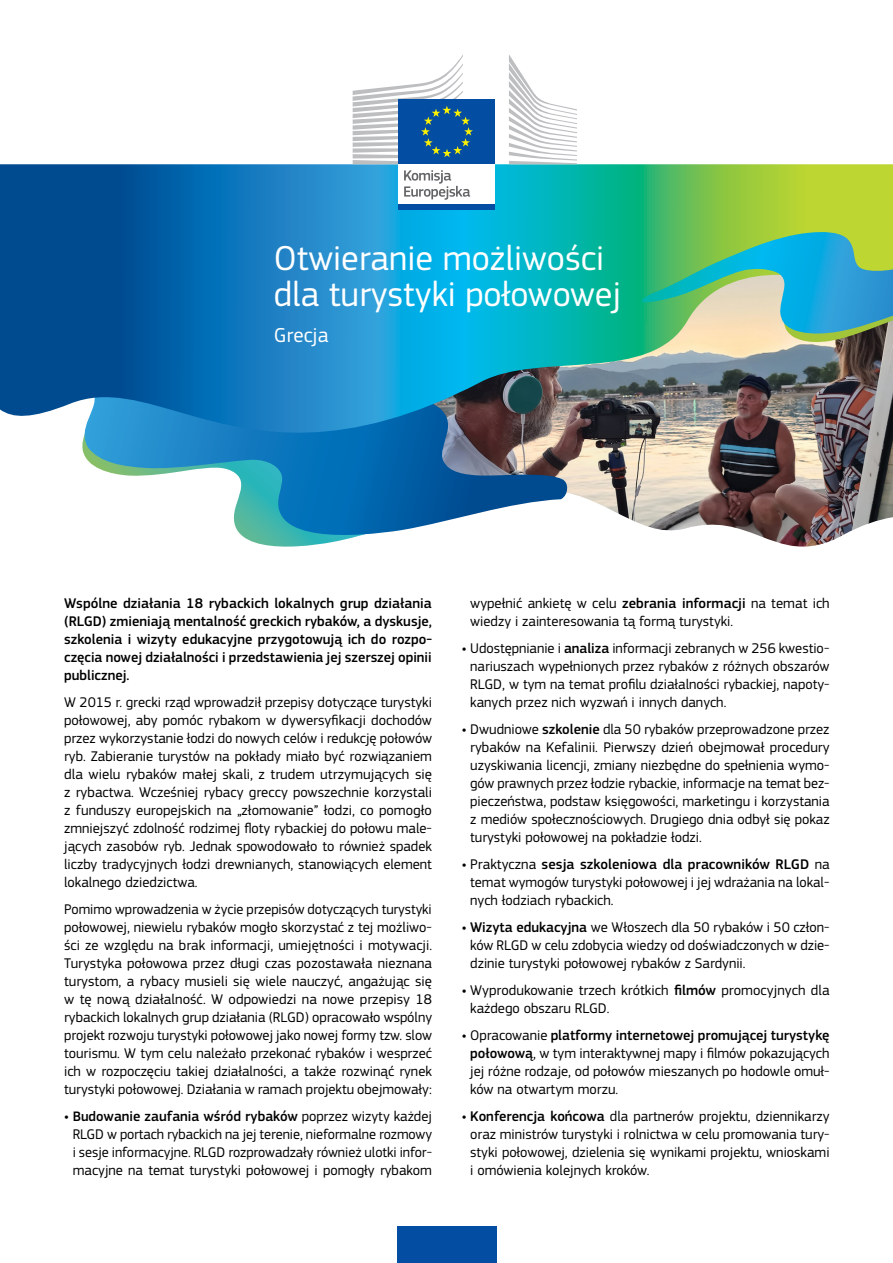
<style>
.page{position:relative;width:893px;height:1263px;background:#fff}
.page>*{position:absolute;margin:0;border:0;box-sizing:border-box;transform-origin:0 0}
.t1{font:36px/36px "EC Square Sans Pro";color:#fff}
.t2{font:21px "EC Square Sans Pro";color:#fff}
.t3{font:14.55px/18px "EC Square Sans Pro";color:#000;text-align:justify}
.t4{font:500 14.55px/18px "EC Square Sans Pro";color:#000;text-align:justify}
.s1{font-weight:500}
.s2{font-weight:500;font-size:14.25px}
</style>
<div class="page">
<img style="left:569px;top:453px;width:324px;height:94px">
<svg style="left:83px;top:453px;width:486px;height:91px"></svg>
<svg style="left:0;top:164px;width:893px;height:289px;background:#2e87a2"></svg>
<div style="left:398px;top:162px;width:97px;height:43px;background:#fff"></div>
<div style="left:398px;top:100px;width:97px;height:64px;background:#034ea2"></div>
<svg style="left:353px;top:55px;width:120px;height:109px"></svg>
<div style="left:398px;top:204px;width:97px;height:6px;background:#034ea2"></div>
<svg style="left:509px;top:54px;width:68px;height:110px"></svg>
<svg style="left:404px;top:170px;width:66px;height:30px"></svg>
<svg style="left:635px;top:232px;width:258px;height:111px;background:#62b99f"></svg>
<div style="left:397px;top:1227px;width:99px;height:36px;background:#034ea2"></div>
<h1 class="t1" style="left:274px;top:240px;width:349px">Otwieranie możliwości dla turystyki połowowej</h1>
<h2 class="t2" style="left:274px;top:323px;width:56px">Grecja</h2>
<p class="t4" style="left:64px;top:594px;width:369px">Wspólne działania 18 rybackich lokalnych grup działania (RLGD) zmieniają mentalność greckich rybaków, a dyskusje, szkolenia i wizyty edukacyjne przygotowują ich do rozpo&shy;częcia nowej działalności i przedstawienia jej szerszej opinii publicznej.</p>
<p class="t3" style="left:64px;top:693px;width:369px">W 2015 r. grecki rząd wprowadził przepisy dotyczące turystyki połowowej, aby pomóc rybakom w dywersyfikacji dochodów przez wykorzystanie łodzi do nowych celów i redukcję połowów ryb. Zabieranie turystów na pokłady miało być rozwiązaniem dla wielu rybaków małej skali, z trudem utrzymujących się z rybactwa. Wcześniej rybacy greccy powszechnie korzystali z funduszy europejskich na „złomowanie” łodzi, co pomogło zmniejszyć zdolność rodzimej floty rybackiej do połowu male&shy;jących zasobów ryb. Jednak spowodowało to również spadek liczby tradycyjnych łodzi drewnianych, stanowiących element lokalnego dziedzictwa.</p>
<p class="t3" style="left:64px;top:900px;width:369px">Pomimo wprowadzenia w życie przepisów dotyczących turystyki połowowej, niewielu rybaków mogło skorzystać z tej możliwo&shy;ści ze względu na brak informacji, umiejętności i motywacji.<br>Turystyka połowowa przez długi czas pozostawała nieznana turystom, a rybacy musieli się wiele nauczyć, angażując się w tę nową działalność. W odpowiedzi na nowe przepisy 18 rybackich lokalnych grup działania (RLGD) opracowało wspólny projekt rozwoju turystyki połowowej jako nowej formy tzw. slow tourismu. W tym celu należało przekonać rybaków i wesprzeć ich w rozpoczęciu takiej działalności, a także rozwinąć rynek turystyki połowowej. Działania w ramach projektu obejmowały:</p>
<p class="t3" style="left:64px;top:1107px;width:369px;text-align:center"><span class="s1">•</span> <span class="s2">Budo</span><span class="s1">wanie zaufania wśród rybaków</span> poprzez wizyty każdej RLGD w portach rybackich na jej terenie, nieformalne rozmowy<br>i sesje informacyjne. RLGD rozprowadzały również ulotki infor&shy;macyjne na temat turystyki połowowej i pomogły rybakom</p>
<p class="t3" style="left:470px;top:594px;width:361px">wypełnić ankietę w celu <span class="s1">zebrania informacji</span> na temat ich wiedzy i zainteresowania tą formą turystyki.</p>
<p class="t3" style="left:470px;top:639px;width:361px;text-indent:-9px"><span class="s1">•</span> Udostępnianie i <span class="s1">analiza</span> informacji zebranych w 256 kwestio&shy;nariuszach wypełnionych przez rybaków z różnych obszarów RLGD, w tym na temat profilu działalności rybackiej, napoty&shy;kanych przez nich wyzwań i innych danych.</p>
<p class="t3" style="left:470px;top:720px;width:361px;text-indent:-8px"><span class="s1">•</span> Dwudniowe <span class="s1">szkolenie</span> dla 50 rybaków przeprowadzone przez rybaków na Kefalinii. Pierwszy dzień obejmował procedury uzyskiwania licencji, zmiany niezbędne do spełnienia wymo&shy;gów prawnych przez łodzie rybackie, informacje na temat bez&shy;pieczeństwa, podstaw księgowości, marketingu i korzystania z mediów społecznościowych. Drugiego dnia odbył się pokaz turystyki połowowej na pokładzie łodzi.</p>
<p class="t3" style="left:470px;top:855px;width:361px;text-indent:-9px"><span class="s1">•</span> Praktyczna <span class="s1">sesja szkoleniowa dla pracowników RLGD</span> na temat wymogów turystyki połowowej i jej wdrażania na lokal&shy;nych łodziach rybackich.</p>
<p class="t3" style="left:470px;top:918px;width:361px;text-indent:-8px"><span class="s1">• Wizyta edukacyjna</span> we Włoszech dla 50 rybaków i 50 człon&shy;ków RLGD w celu zdobycia wiedzy od doświadczonych w dzie&shy;dzinie turystyki połowowej rybaków z Sardynii.</p>
<p class="t3" style="left:470px;top:981px;width:361px;text-indent:-9px"><span class="s1">•</span> Wyprodukowanie trzech krótkich <span class="s1">filmów</span> promocyjnych dla każdego obszaru RLGD.</p>
<p class="t3" style="left:470px;top:1026px;width:361px;text-indent:-8px"><span class="s1">•</span> Opracowanie <span class="s1">platformy internetowej promującej turystykę połowową</span>, w tym interaktywnej mapy i filmów pokazujących jej różne rodzaje, od połowów mieszanych po hodowle omuł&shy;ków na otwartym morzu.</p>
<p class="t3" style="left:470px;top:1107px;width:361px;text-indent:-8px"><span class="s1">• Konferencja końcowa</span> dla partnerów projektu, dziennikarzy oraz ministrów turystyki i rolnictwa w celu promowania tury&shy;styki połowowej, dzielenia się wynikami projektu, wnioskami i omówienia kolejnych kroków.</p>
</div>
